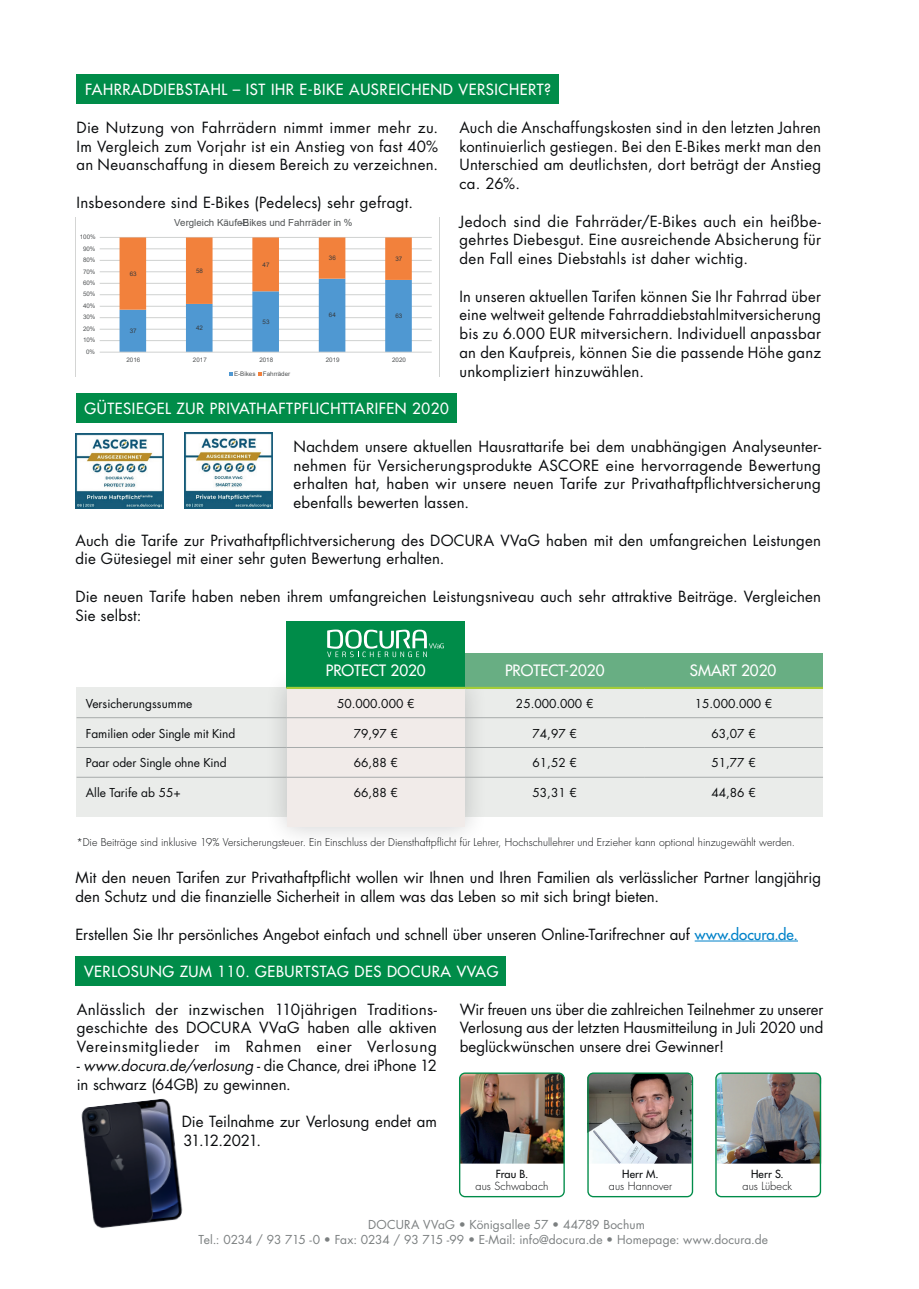
<style>
.page{position:relative;width:919px;height:1289px;background:#fff}
.page>*{position:absolute;margin:0;border:0;box-sizing:border-box;transform-origin:0 0}
.t1{font:500 15.15px "Futura Std";color:#fff}
.t2{font:15px/18.8px "Futura Std";letter-spacing:.005em;color:#090b0d;text-align:justify}
.t3{font:500 15px "Futura Std";letter-spacing:.04em;color:#fff}
.t4{font:12px "Futura Std";color:#090b0d}
.t5{font:12px/15px "Futura Std";letter-spacing:.005em;color:#7b7f80}
.t6{font:300 10.95px "Futura Std";letter-spacing:.005em;color:#090b0d}
.t7{font:500 10.95px "Futura Std";letter-spacing:.01em;color:#090b0d}
.t8{font:300 10.5px "Futura Std";letter-spacing:.005em;color:#090b0d}
.t9{font:9.75px "Arial";color:#515455}
.t10{font:6.3px "Arial";color:#515455}
.t11{font:6.3px "Arial";color:#36393c}
.s1{font-weight:500;color:#0082c9}
.s2{color:#0082c9}
.s3{font-style:italic}
</style>
<div class="page">
<img style="left:75px;top:433px;width:88px;height:75px">
<img style="left:184px;top:433px;width:88px;height:75px">
<div style="left:77px;top:687px;width:746px;height:130px;background:#eaecea"></div>
<div style="left:264px;top:663px;width:224px;height:187px;background:#090b0d;opacity:.2"></div>
<div style="left:287px;top:686px;width:178px;height:141px;background:#f1ebe9"></div>
<div style="left:286px;top:620px;width:179px;height:67px;background:#008c49"></div>
<div style="left:642px;top:652px;width:180px;height:35px;background:#68ae83"></div>
<div style="left:465px;top:652px;width:179px;height:35px;background:#68ae83"></div>
<svg style="left:327px;top:629px;width:117px;height:28px"></svg>
<hr style="left:286px;top:686px;width:179px;height:3px;background:#a4cd39">
<hr style="left:465px;top:686px;width:179px;height:3px;background:#a4cd39">
<hr style="left:644px;top:686px;width:179px;height:3px;background:#a4cd39">
<hr style="left:77px;top:717px;width:209px;height:1px;background:#a7abab">
<hr style="left:286px;top:717px;width:179px;height:1px;background:#a7abab">
<hr style="left:465px;top:717px;width:179px;height:1px;background:#a7abab">
<hr style="left:644px;top:717px;width:179px;height:1px;background:#a7abab">
<hr style="left:77px;top:747px;width:209px;height:1px;background:#a7abab">
<hr style="left:286px;top:747px;width:179px;height:1px;background:#a7abab">
<hr style="left:465px;top:747px;width:179px;height:1px;background:#a7abab">
<hr style="left:644px;top:747px;width:179px;height:1px;background:#a7abab">
<hr style="left:77px;top:777px;width:209px;height:1px;background:#a7abab">
<hr style="left:286px;top:777px;width:179px;height:1px;background:#a7abab">
<hr style="left:465px;top:777px;width:179px;height:1px;background:#a7abab">
<hr style="left:644px;top:777px;width:179px;height:1px;background:#a7abab">
<svg style="left:75px;top:218px;width:357px;height:159px"></svg>
<hr style="left:694px;top:940px;width:104px;height:1px;background:#0082c9">
<div style="left:77px;top:74px;width:482px;height:30px;background:#008c49"></div>
<div style="left:76px;top:393px;width:380px;height:30px;background:#008c49"></div>
<img style="left:81px;top:1098px;width:102px;height:130px">
<div style="left:75px;top:956px;width:431px;height:29px;background:#008c49"></div>
<img style="left:461px;top:1073px;width:103px;height:90px">
<div style="left:459px;top:1072px;width:105px;height:125px;border:1px solid #008c49;border-radius:5px"></div>
<img style="left:589px;top:1074px;width:102px;height:89px">
<div style="left:587px;top:1072px;width:106px;height:125px;border:1px solid #008c49;border-radius:5px"></div>
<img style="left:717px;top:1074px;width:102px;height:89px">
<div style="left:715px;top:1072px;width:106px;height:125px;border:1px solid #008c49;border-radius:5px"></div>
<p class="t3" style="left:85px;top:80px;width:467px">FAHRRADDIEBSTAHL – IST IHR E-BIKE AUSREICHEND VERSICHERT?</p>
<p class="t2" style="left:77px;top:118px;width:363px">Die Nutzung von Fahrrädern nimmt immer mehr zu.<br>Im Vergleich zum Vorjahr ist ein Anstieg von fast 40% an Neuanschaffung in diesem Bereich zu verzeichnen.</p>
<p class="t2" style="left:77px;top:193px;width:338px">Insbesondere sind E-Bikes (Pedelecs) sehr gefragt.</p>
<p class="t10" style="left:80px;top:233px;width:17px">100%</p>
<p class="t10" style="left:83px;top:244px;width:14px">90%</p>
<p class="t10" style="left:83px;top:255px;width:14px">80%</p>
<p class="t10" style="left:83px;top:267px;width:14px">70%</p>
<p class="t10" style="left:83px;top:278px;width:14px">60%</p>
<p class="t10" style="left:83px;top:290px;width:14px">50%</p>
<p class="t10" style="left:83px;top:301px;width:14px">40%</p>
<p class="t10" style="left:83px;top:313px;width:14px">30%</p>
<p class="t10" style="left:83px;top:324px;width:14px">20%</p>
<p class="t10" style="left:83px;top:336px;width:14px">10%</p>
<p class="t10" style="left:86px;top:347px;width:10px">0%</p>
<p class="t11" style="left:130px;top:269px;width:8px">63</p>
<p class="t11" style="left:130px;top:326px;width:8px">37</p>
<p class="t9" style="left:174px;top:216px;width:180px">Vergleich KäufeE-Bikes und Fahrräder in %</p>
<p class="t11" style="left:196px;top:266px;width:8px">58</p>
<p class="t11" style="left:196px;top:323px;width:8px">42</p>
<p class="t11" style="left:262px;top:260px;width:8px">47</p>
<p class="t11" style="left:262px;top:317px;width:8px">53</p>
<p class="t11" style="left:329px;top:253px;width:8px">36</p>
<p class="t11" style="left:395px;top:254px;width:8px">37</p>
<p class="t11" style="left:329px;top:311px;width:8px">64</p>
<p class="t11" style="left:395px;top:311px;width:8px">63</p>
<p class="t10" style="left:126px;top:355px;width:15px">2016</p>
<p class="t10" style="left:193px;top:355px;width:15px">2017</p>
<p class="t10" style="left:259px;top:355px;width:15px">2018</p>
<p class="t10" style="left:326px;top:355px;width:15px">2019</p>
<p class="t10" style="left:392px;top:355px;width:15px">2020</p>
<p class="t10" style="left:234px;top:369px;width:58px">E-Bikes Fahrräder</p>
<p class="t3" style="left:84px;top:399px;width:366px">GÜTESIEGEL ZUR PRIVATHAFTPFLICHTTARIFEN 2020</p>
<p class="t2" style="left:459px;top:118px;width:363px">Auch die Anschaffungskosten sind in den letzten Jahren kontinuierlich gestiegen. Bei den E-Bikes merkt man den Unterschied am deutlichsten, dort beträgt der Anstieg ca. 26%.</p>
<p class="t2" style="left:459px;top:212px;width:363px">Jedoch sind die Fahrräder/E-Bikes auch ein heißbe&shy;gehrtes Diebesgut. Eine ausreichende Absicherung für den Fall eines Diebstahls ist daher wichtig.</p>
<p class="t2" style="left:459px;top:287px;width:363px">In unseren aktuellen Tarifen können Sie Ihr Fahrrad über eine weltweit geltende Fahrraddiebstahlmitversicherung bis zu 6.000 EUR mitversichern. Individuell anpassbar an den Kaufpreis, können Sie die passende Höhe ganz unkompliziert hinzuwählen.</p>
<p class="t2" style="left:293px;top:437px;width:529px">Nachdem unsere aktuellen Hausrattarife bei dem unabhängigen Analyseunter&shy;nehmen für Versicherungsprodukte ASCORE eine hervorragende Bewertung erhalten hat, haben wir unsere neuen Tarife zur Privathaftpflichtversicherung ebenfalls bewerten lassen.</p>
<p class="t2" style="left:75px;top:531px;width:747px">Auch die Tarife zur Privathaftpflichtversicherung des DOCURA VVaG haben mit den umfangreichen Leistungen die Gütesiegel mit einer sehr guten Bewertung erhalten.</p>
<p class="t2" style="left:75px;top:587px;width:747px">Die neuen Tarife haben neben ihrem umfangreichen Leistungsniveau auch sehr attraktive Beiträge. Vergleichen<br>Sie selbst:</p>
<p class="t1" style="left:326px;top:661px;width:101px">PROTECT 2020</p>
<p class="t1" style="left:505px;top:661px;width:101px">PROTECT-2020</p>
<p class="t1" style="left:690px;top:661px;width:88px">SMART 2020</p>
<p class="t4" style="left:86px;top:695px;width:108px">Versicherungssumme</p>
<p class="t4" style="left:337px;top:695px;width:79px">50.000.000 €</p>
<p class="t4" style="left:516px;top:695px;width:79px">25.000.000 €</p>
<p class="t4" style="left:694px;top:695px;width:79px">15.000.000 €</p>
<p class="t4" style="left:86px;top:725px;width:151px">Familien oder Single mit Kind</p>
<p class="t4" style="left:353px;top:725px;width:46px">79,97 €</p>
<p class="t4" style="left:532px;top:725px;width:46px">74,97 €</p>
<p class="t4" style="left:711px;top:725px;width:46px">63,07 €</p>
<p class="t4" style="left:86px;top:755px;width:142px">Paar oder Single ohne Kind</p>
<p class="t4" style="left:353px;top:755px;width:46px">66,88 €</p>
<p class="t4" style="left:532px;top:755px;width:46px">61,52 €</p>
<p class="t4" style="left:711px;top:755px;width:46px">51,77 €</p>
<p class="t4" style="left:86px;top:785px;width:96px">Alle Tarife ab 55+</p>
<p class="t4" style="left:353px;top:785px;width:46px">66,88 €</p>
<p class="t4" style="left:532px;top:785px;width:46px">53,31 €</p>
<p class="t4" style="left:711px;top:785px;width:46px">44,86 €</p>
<p class="t8" style="left:77px;top:835px;width:719px">*Die Beiträge sind inklusive 19% Versicherungsteuer. Ein Einschluss der Diensthaftpflicht für Lehrer, Hochschullehrer und Erzieher kann optional hinzugewählt werden.</p>
<p class="t2" style="left:75px;top:868px;width:747px">Mit den neuen Tarifen zur Privathaftpflicht wollen wir Ihnen und Ihren Familien als verlässlicher Partner langjährig den Schutz und die finanzielle Sicherheit in allem was das Leben so mit sich bringt bieten.</p>
<p class="t2" style="left:75px;top:924px;width:724px">Erstellen Sie Ihr persönliches Angebot einfach und schnell über unseren Online-Tarifrechner auf <span class="s1">www.docura.de</span><span class="s2">.</span></p>
<p class="t3" style="left:84px;top:962px;width:416px">VERLOSUNG ZUM 110. GEBURTSTAG DES DOCURA VVAG</p>
<p class="t2" style="left:77px;top:999px;width:362px">Anlässlich der inzwischen 110jährigen Traditions&shy;geschichte des DOCURA VVaG haben alle aktiven Vereinsmitglieder im Rahmen einer Verlosung</p>
<p class="t2" style="left:77px;top:1056px;width:362px">- <span class="s3">www.docura.de/verlosung</span> - die Chance, drei iPhone 12 in schwarz (64GB) zu gewinnen.</p>
<p class="t2" style="left:182px;top:1112px;width:256px">Die Teilnahme zur Verlosung endet am<br>31.12.2021.</p>
<p class="t2" style="left:459px;top:999px;width:365px">Wir freuen uns über die zahlreichen Teilnehmer zu unserer Verlosung aus der letzten Hausmitteilung in Juli 2020 und beglückwünschen unsere drei Gewinner!</p>
<p class="t7" style="left:496px;top:1167px;width:34px">Frau B.</p>
<p class="t6" style="left:475px;top:1179px;width:75px">aus Schwabach</p>
<p class="t7" style="left:622px;top:1167px;width:38px">Herr M.</p>
<p class="t6" style="left:609px;top:1179px;width:65px">aus Hannover</p>
<p class="t7" style="left:751px;top:1167px;width:34px">Herr S.</p>
<p class="t6" style="left:742px;top:1179px;width:51px">aus Lübeck</p>
<p class="t5" style="left:198px;top:1217px;width:571px;text-indent:170px">DOCURA VVaG • Königsallee 57 • 44789 Bochum<br>Tel.: 0234 / 93 715 -0 • Fax: 0234 / 93 715 -99 • E-Mail: info@docura.de • Homepage: www.docura.de</p>
</div>
